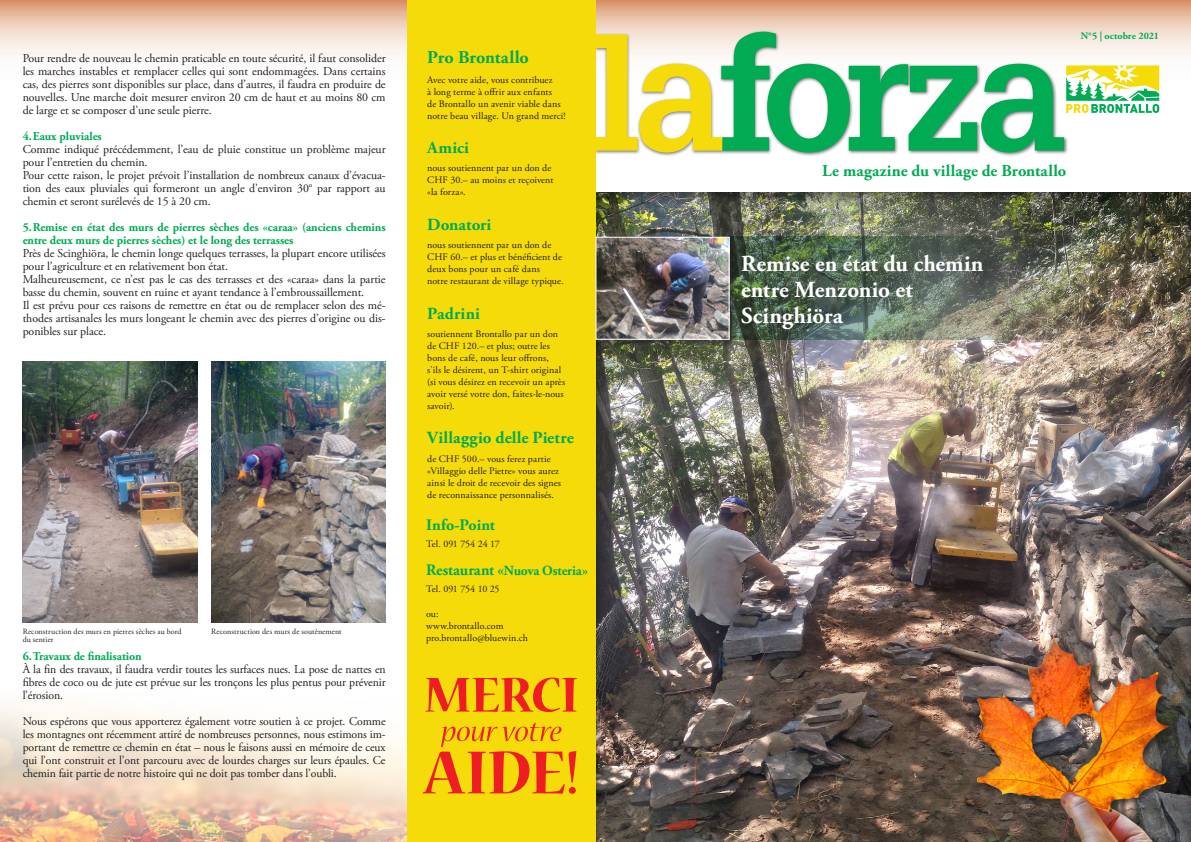
<style>
.page{position:relative;width:1191px;height:842px;background:#fff}
.page>*{position:absolute;margin:0;border:0;box-sizing:border-box;transform-origin:0 0}
.t1{font:700 23px/26px "Adobe Garamond Pro";letter-spacing:.005em;color:#fff}
.t2{font:700 18px "Adobe Garamond Pro";color:#00ab54}
.t3{font:700 17px "Adobe Garamond Pro";letter-spacing:.005em;color:#00ab54}
.t4{font:700 16.5px "Adobe Garamond Pro";letter-spacing:.01em;color:#00ab54}
.t5{font:700 16px "Adobe Garamond Pro";color:#00ab54}
.t6{font:700 14px "Adobe Garamond Pro";letter-spacing:-.015em;color:#00ab54}
.t7{font:12px/13px "Adobe Garamond Pro";letter-spacing:-.005em;color:#231f20;text-align:justify}
.t8{font:700 12px/13px "Adobe Garamond Pro";letter-spacing:-.005em;color:#00ab54}
.t9{font:10px/12px "Adobe Garamond Pro";letter-spacing:.005em;color:#231f20}
.t10{font:700 10px "Adobe Garamond Pro";letter-spacing:.005em;color:#00ab54}
.t11{font:10px "Adobe Garamond Pro";letter-spacing:-.015em;color:#231f20}
.t12{font:10px "Adobe Garamond Pro";letter-spacing:-.025em;color:#231f20}
.t13{font:8px/8px "Adobe Garamond Pro";letter-spacing:.01em;color:#231f20}
.s1{font-size:16px}
</style>
<div class="page">
<div style="left:594px;top:192px;width:597px;height:650px;background:#231f20;opacity:.5"></div>
<svg style="left:595px;top:0;width:596px;height:192px"></svg>
<div style="left:593px;top:30px;width:475px;height:127px;background:#231f20;opacity:.6"></div>
<svg style="left:721px;top:32px;width:343px;height:121px"></svg>
<svg style="left:595px;top:35px;width:127px;height:118px"></svg>
<svg style="left:1066px;top:65px;width:93px;height:48px"></svg>
<div style="left:407px;top:0;width:188px;height:842px;background:#f6db0a"></div>
<svg style="left:425px;top:677px;width:152px;height:35px"></svg>
<svg style="left:423px;top:723px;width:153px;height:71px"></svg>
<img style="left:739px;top:237px;width:452px;height:103px">
<div style="left:594px;top:235px;width:145px;height:114px;background:#231f20;opacity:.61"></div>
<img style="left:597px;top:239px;width:130px;height:99px">
<div style="left:595px;top:237px;width:134px;height:103px;border:1px solid #fff"></div>
<img style="left:963px;top:632px;width:225px;height:210px">
<img style="left:0;top:575px;width:407px;height:267px">
<svg style="left:0;top:0;width:407px;height:56px;background:#eecfbd"></svg>
<img style="left:23px;top:362px;width:174px;height:261px">
<img style="left:211px;top:362px;width:175px;height:261px">
<p class="t7" style="left:23px;top:52px;width:364px">Pour rendre de nouveau le chemin praticable en toute sécurité, il faut consolider les marches instables et remplacer celles qui sont endommagées. Dans certains cas, des pierres sont disponibles sur place, dans d’autres, il faudra en produire de nouvelles. Une marche doit mesurer environ 20 cm de haut et au moins 80 cm de large et se composer d’une seule pierre.</p>
<p class="t8" style="left:23px;top:130px;width:81px">4.Eaux pluviales</p>
<p class="t7" style="left:23px;top:143px;width:364px;text-align:left">Comme indiqué précédemment, l’eau de pluie constitue un problème majeur pour l’entretien du chemin.<br>Pour cette raison, le projet prévoit l’installation de nombreux canaux d’évacua&shy;tion des eaux pluviales qui formeront un angle d’environ 30° par rapport au chemin et seront surélevés de 15 à 20 cm.</p>
<p class="t8" style="left:23px;top:221px;width:364px">5.Remise en état des murs de pierres sèches des «caraa» (anciens chemins entre deux murs de pierres sèches) et le long des terrasses</p>
<p class="t7" style="left:23px;top:247px;width:364px;text-align:left">Près de Scinghiöra, le chemin longe quelques terrasses, la plupart encore utilisées pour l’agriculture et en relativement bon état.<br>Malheureusement, ce n’est pas le cas des terrasses et des «caraa» dans la partie basse du chemin, souvent en ruine et ayant tendance à l’embroussaillement.<br>Il est prévu pour ces raisons de remettre en état ou de remplacer selon des mé&shy;thodes artisanales les murs longeant le chemin avec des pierres d’origine ou dis&shy;ponibles sur place.</p>
<p class="t13" style="left:23px;top:628px;width:160px">Reconstruction des murs en pierres sèches au bord du sentier</p>
<p class="t13" style="left:211px;top:628px;width:132px">Reconstruction des murs de soutènement</p>
<p class="t8" style="left:23px;top:650px;width:121px">6.Travaux de finalisation</p>
<p class="t7" style="left:23px;top:663px;width:364px">À la fin des travaux, il faudra verdir toutes les surfaces nues. La pose de nattes en fibres de coco ou de jute est prévue sur les tronçons les plus pentus pour prévenir l’érosion.</p>
<p class="t7" style="left:23px;top:715px;width:364px">Nous espérons que vous apporterez également votre soutien à ce projet. Comme les montagnes ont récemment attiré de nombreuses personnes, nous estimons im&shy;portant de remettre ce chemin en état – nous le faisons aussi en mémoire de ceux qui l’ont construit et l’ont parcouru avec de lourdes charges sur leurs épaules. Ce chemin fait partie de notre histoire qui ne doit pas tomber dans l’oubli.</p>
<h2 class="t2" style="left:427px;top:47px;width:103px">Pro Brontallo</h2>
<p class="t9" style="left:427px;top:74px;width:140px">Avec votre aide, vous contribuez<br>à long terme à offrir aux enfants<br>de Brontallo un avenir viable dans notre beau village. Un grand merci!</p>
<h3 class="t3" style="left:427px;top:138px;width:43px">Amici</h3>
<p class="t9" style="left:427px;top:163px;width:128px">nous soutiennent par un don de<br>CHF 30.– au moins et reçoivent «la forza».</p>
<h3 class="t3" style="left:427px;top:215px;width:66px">Donatori</h3>
<p class="t9" style="left:427px;top:239px;width:138px">nous soutiennent par un don de<br>CHF 60.– et plus et bénéficient de deux bons pour un café dans<br>notre restaurant de village typique.</p>
<h3 class="t3" style="left:427px;top:303px;width:54px">Padrini</h3>
<p class="t9" style="left:427px;top:328px;width:140px">soutiennent Brontallo par un don de CHF 120.– et plus; outre les bons de café, nous leur offrons, s’ils le désirent, un T-shirt original (si vous désirez en recevoir un après avoir versé votre don, faites-le-nous savoir).</p>
<h3 class="t3" style="left:427px;top:428px;width:148px">Villaggio delle Pietre</h3>
<p class="t9" style="left:427px;top:453px;width:135px">de CHF 500.– vous ferez partie «Villaggio delle Pietre» vous aurez ainsi le droit de recevoir des signes de reconnaissance personnalisés.</p>
<h3 class="t5" style="left:426px;top:515px;width:70px">Info-Point</h3>
<p class="t11" style="left:426px;top:537px;width:75px">Tel. 091 754 24 17</p>
<p class="t6" style="left:426px;top:562px;width:163px"><span class="s1">Restaurant «</span>Nuova Osteria»</p>
<p class="t9" style="left:426px;top:608px;width:103px">ou:<br>www.brontallo.com pro.brontallo@bluewin.ch</p>
<p class="t12" style="left:426px;top:583px;width:75px">Tel. 091 754 10 25</p>
<p class="t10" style="left:1080px;top:30px;width:80px">N°5 | octobre 2021</p>
<h3 class="t4" style="left:822px;top:161px;width:245px">Le magazine du village de Brontallo</h3>
<h1 class="t1" style="left:741px;top:251px;width:244px">Remise en état du chemin entre Menzonio et<br>Scinghiöra</h1>
</div>
